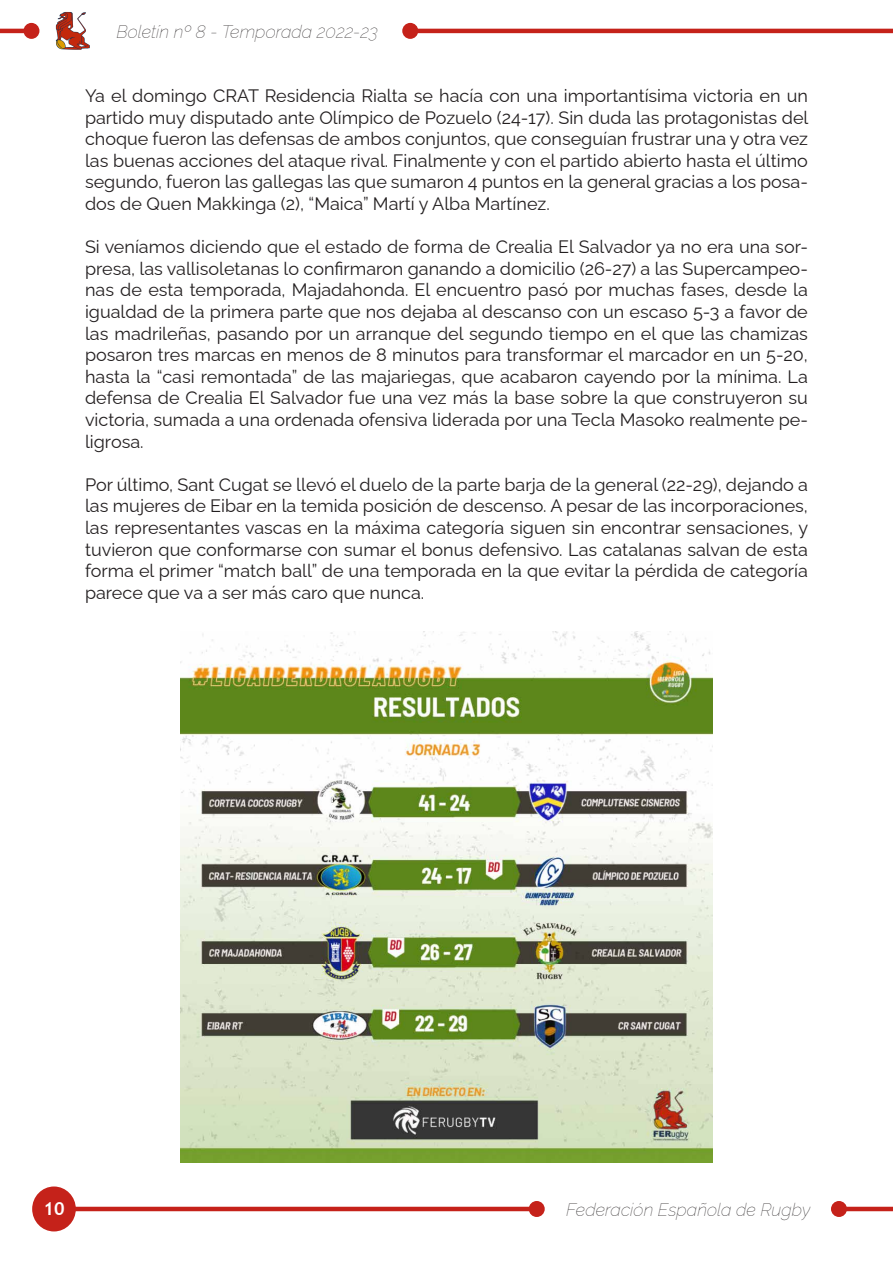
<style>
.page{position:relative;width:893px;height:1263px;background:#fff}
.page>*{position:absolute;margin:0;border:0;box-sizing:border-box;transform-origin:0 0}
.Estilo_de_párrafo_1{font:18px/21.6px "Raleway";color:#231f20;text-align:justify}
.t1{font:italic 100 18px "Raleway";color:#231f20}
.t2{font:700 18px "Trebuchet MS";color:#fff}
</style>
<div class="page">
<hr style="left:54px;top:1207px;width:483px;height:4px;background:#c5221a">
<hr style="left:410px;top:29px;width:483px;height:4px;background:#c5221a">
<div style="left:402px;top:23px;width:16px;height:16px;background:#c5221a;border-radius:50%"></div>
<div style="left:32px;top:1186px;width:44px;height:45px;background:#c5221a;border-radius:50%"></div>
<img style="left:55px;top:12px;width:35px;height:38px">
<div style="left:529px;top:1201px;width:16px;height:16px;background:#c5221a;border-radius:50%"></div>
<hr style="left:839px;top:1207px;width:54px;height:4px;background:#c5221a">
<div style="left:831px;top:1201px;width:16px;height:16px;background:#c5221a;border-radius:50%"></div>
<hr style="left:0;top:29px;width:31px;height:4px;background:#c5221a">
<div style="left:23px;top:23px;width:16px;height:16px;background:#c5221a;border-radius:50%"></div>
<img style="left:181px;top:631px;width:531px;height:532px">
<p class="t1" style="left:116px;top:17px;width:263px">Boletín nº 8 - Temporada 2022-23</p>
<p class="Estilo_de_párrafo_1" style="left:85px;top:83px;width:725px">Ya el domingo CRAT Residencia Rialta se hacía con una importantísima victoria en un partido muy disputado ante Olímpico de Pozuelo (24-17). Sin duda las protagonistas del choque fueron las defensas de ambos conjuntos, que conseguían frustrar una y otra vez las buenas acciones del ataque rival. Finalmente y con el partido abierto hasta el último segundo, fueron las gallegas las que sumaron 4 puntos en la general gracias a los posa&shy;dos de Quen Makkinga (2), “Maica” Martí y Alba Martínez.</p>
<p class="Estilo_de_párrafo_1" style="left:85px;top:234px;width:724px">Si veníamos diciendo que el estado de forma de Crealia El Salvador ya no era una sor&shy;presa, las vallisoletanas lo confirmaron ganando a domicilio (26-27) a las Supercampeo&shy;nas de esta temporada, Majadahonda. El encuentro pasó por muchas fases, desde la igualdad de la primera parte que nos dejaba al descanso con un escaso 5-3 a favor de las madrileñas, pasando por un arranque del segundo tiempo en el que las chamizas posaron tres marcas en menos de 8 minutos para transformar el marcador en un 5-20, hasta la “casi remontada” de las majariegas, que acabaron cayendo por la mínima. La defensa de Crealia El Salvador fue una vez más la base sobre la que construyeron su victoria, sumada a una ordenada ofensiva liderada por una Tecla Masoko realmente pe&shy;ligrosa.</p>
<p class="Estilo_de_párrafo_1" style="left:85px;top:472px;width:725px">Por último, Sant Cugat se llevó el duelo de la parte barja de la general (22-29), dejando a las mujeres de Eibar en la temida posición de descenso. A pesar de las incorporaciones, las representantes vascas en la máxima categoría siguen sin encontrar sensaciones, y tuvieron que conformarse con sumar el bonus defensivo. Las catalanas salvan de esta forma el primer “match ball” de una temporada en la que evitar la pérdida de categoría parece que va a ser más caro que nunca.</p>
<p class="t2" style="left:43px;top:1197px;width:23px">10</p>
<p class="t1" style="left:566px;top:1195px;width:246px">Federación Española de Rugby</p>
</div>
